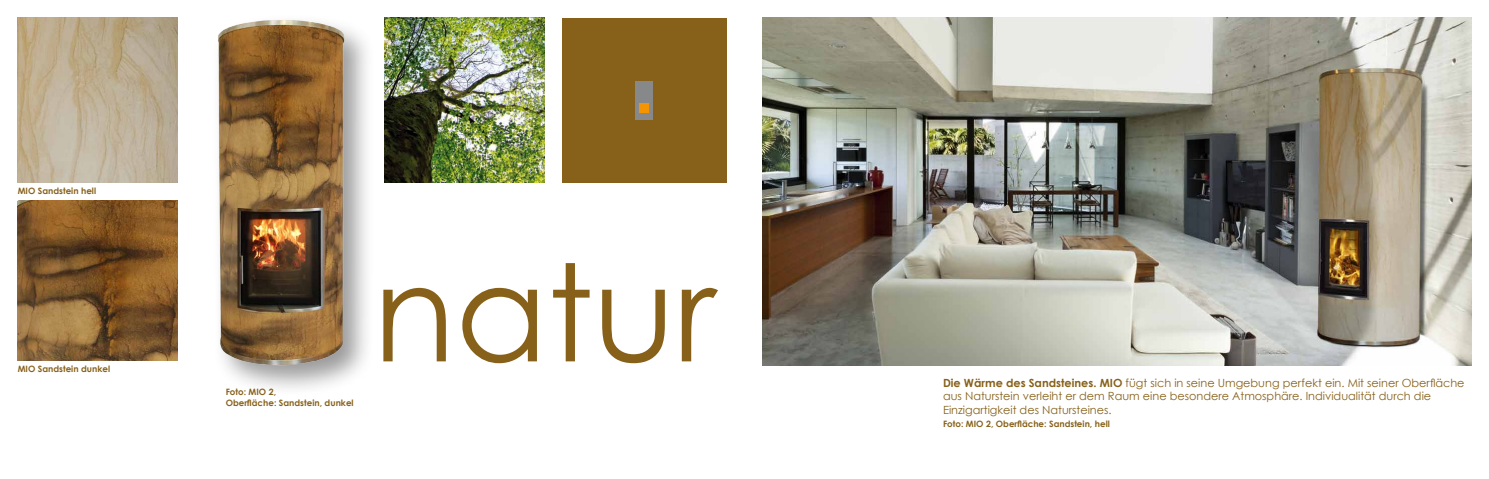
<style>
.page{position:relative;width:1489px;height:479px;background:#fff}
.page>*{position:absolute;margin:0;border:0;box-sizing:border-box;transform-origin:0 0}
.t1{font:134.75px "Century Gothic";color:#87611a}
.t2{font:11.25px/13.5px "Century Gothic";color:#87611a}
.t3{font:700 8.75px/10.5px "Century Gothic";color:#87611a}
.s1{font-weight:700}
</style>
<div class="page">
<img style="left:762px;top:18px;width:708px;height:347px">
<img style="left:384px;top:18px;width:160px;height:164px">
<div style="left:562px;top:18px;width:164px;height:164px;background:#87611a"></div>
<div style="left:635px;top:81px;width:18px;height:38px;background:#87888a"></div>
<div style="left:639px;top:103px;width:10px;height:10px;background:#f39400"></div>
<img style="left:18px;top:200px;width:160px;height:160px">
<img style="left:18px;top:18px;width:160px;height:164px">
<img style="left:218px;top:20px;width:149px;height:368px">
<p class="t3" style="left:18px;top:185px;width:80px">MIO Sandstein hell</p>
<p class="t3" style="left:18px;top:363px;width:94px">MIO Sandstein dunkel</p>
<p class="t3" style="left:226px;top:386px;width:129px">Foto: MIO 2,<br>Oberfläche: Sandstein, dunkel</p>
<h1 class="t1" style="left:373px;top:230px;width:344px">natur</h1>
<p class="t2" style="left:943px;top:375px;width:523px"><span class="s1">Die Wärme des Sandsteines. MIO</span> fügt sich in seine Umgebung perfekt ein. Mit seiner Oberfläche aus Naturstein verleiht er dem Raum eine besondere Atmosphäre. Individualität durch die<br>Einzigartigkeit des Natursteines.</p>
<p class="t3" style="left:943px;top:418px;width:168px">Foto: MIO 2, Oberfläche: Sandstein, hell</p>
</div>
